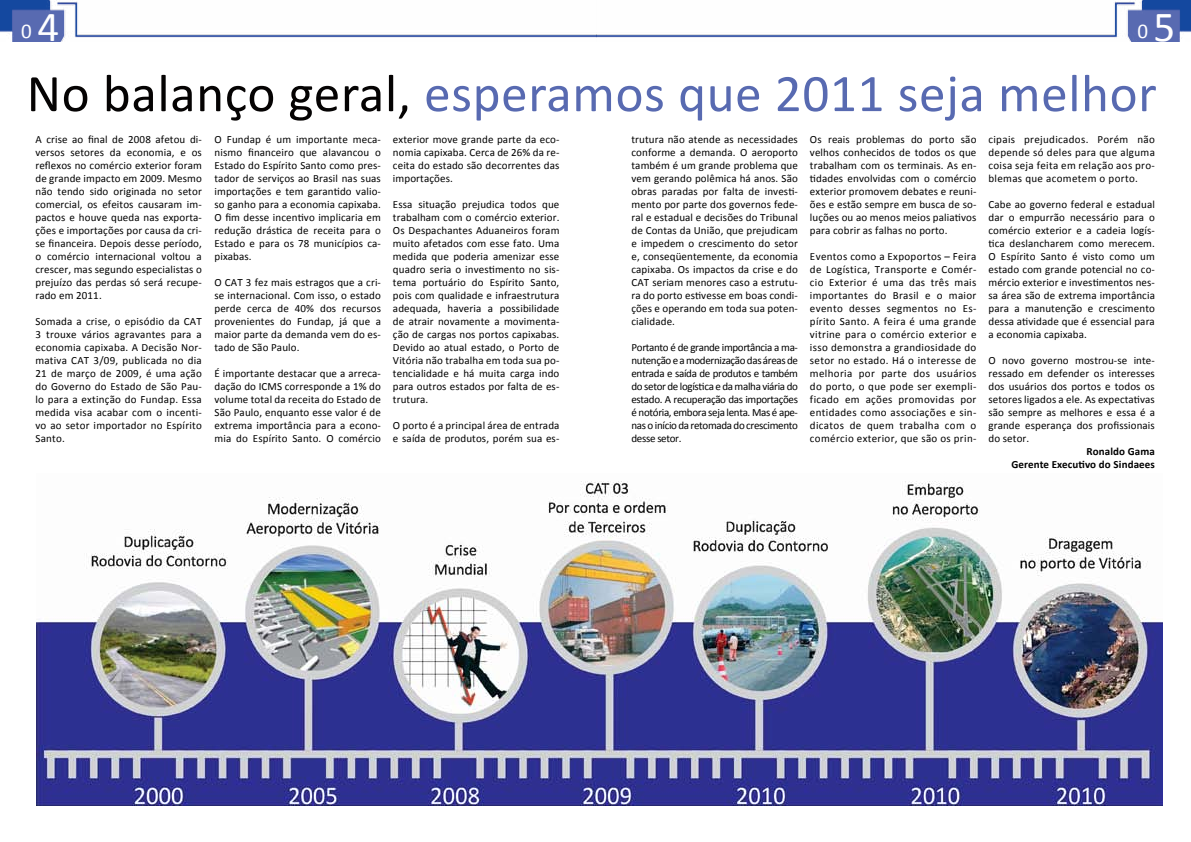
<style>
.page{position:relative;width:1191px;height:842px;background:#fff}
.page>*{position:absolute;margin:0;border:0;box-sizing:border-box;transform-origin:0 0}
.t1{font:53.3px "Calibri";letter-spacing:.01em;color:#586ab1}
.t2{font:43px "Calibri";color:#fff}
.t3{font:21px "Calibri";color:#fff}
.t4{font:11px/13px "Calibri";letter-spacing:.01em;color:#000;text-align:justify}
.t5{font:700 11px/13px "Calibri";letter-spacing:.01em;color:#000;text-align:right}
.s1{font-size:43px}
.s2{font-size:21px}
.s3{color:#050303}
</style>
<div class="page">
<img style="left:0;top:0;width:1191px;height:42px">
<img style="left:36px;top:481px;width:1126px;height:325px">
<h3 class="t3" style="left:21px;top:18px;width:39px">0 <span class="s1">4</span></h3>
<h2 class="t2" style="left:1137px;top:0;width:39px"><span class="s2">0</span> 53</h2>
<h1 class="t1" style="left:27px;top:60px;width:1131px"><span class="s3">No balanço geral,</span> esperamos que 2011 seja melhor</h1>
<p class="t4" style="left:214px;top:132px;width:168px">O Fundap é um importante meca&shy;nismo financeiro que alavancou o Estado do Espírito Santo como pres&shy;tador de serviços ao Brasil nas suas importações e tem garantido valio&shy;so ganho para a economia capixaba.<br>O fim desse incentivo implicaria em redução drástica de receita para o Estado e para os 78 municípios ca&shy;pixabas.</p>
<p class="t4" style="left:214px;top:275px;width:168px">O CAT 3 fez mais estragos que a cri&shy;se internacional. Com isso, o estado perde cerca de 40% dos recursos provenientes do Fundap, já que a maior parte da demanda vem do es&shy;tado de São Paulo.</p>
<p class="t4" style="left:214px;top:366px;width:168px">É importante destacar que a arreca&shy;dação do ICMS corresponde a 1% do volume total da receita do Estado de São Paulo, enquanto esse valor é de extrema importância para a econo&shy;mia do Espírito Santo. O comércio</p>
<p class="t4" style="left:35px;top:132px;width:168px">A crise ao final de 2008 afetou di&shy;versos setores da economia, e os reflexos no comércio exterior foram de grande impacto em 2009. Mesmo não tendo sido originada no setor comercial, os efeitos causaram im&shy;pactos e houve queda nas exporta&shy;ções e importações por causa da cri&shy;se financeira. Depois desse período, o comércio internacional voltou a crescer, mas segundo especialistas o prejuízo das perdas só será recupe&shy;rado em 2011.</p>
<p class="t4" style="left:35px;top:314px;width:168px">Somada a crise, o episódio da CAT 3 trouxe vários agravantes para a economia capixaba. A Decisão Nor&shy;mativa CAT 3/09, publicada no dia 21 de março de 2009, é uma ação do Governo do Estado de São Pau&shy;lo para a extinção do Fundap. Essa medida visa acabar com o incenti&shy;vo ao setor importador no Espírito Santo.</p>
<p class="t4" style="left:393px;top:132px;width:168px">exterior move grande parte da eco&shy;nomia capixaba. Cerca de 26% da re&shy;ceita do estado são decorrentes das importações.</p>
<p class="t4" style="left:393px;top:197px;width:168px">Essa situação prejudica todos que trabalham com o comércio exterior.<br>Os Despachantes Aduaneiros foram muito afetados com esse fato. Uma medida que poderia amenizar esse quadro seria o investimento no sis&shy;tema portuário do Espírito Santo, pois com qualidade e infraestrutura adequada, haveria a possibilidade de atrair novamente a movimenta&shy;ção de cargas nos portos capixabas.<br>Devido ao atual estado, o Porto de Vitória não trabalha em toda sua po&shy;tencialidade e há muita carga indo para outros estados por falta de es&shy;trutura.</p>
<p class="t4" style="left:393px;top:418px;width:168px">O porto é a principal área de entrada e saída de produtos, porém sua es-</p>
<p class="t4" style="left:631px;top:132px;width:168px">trutura não atende as necessidades conforme a demanda. O aeroporto também é um grande problema que vem gerando polêmica há anos. São obras paradas por falta de investi&shy;mento por parte dos governos fede&shy;ral e estadual e decisões do Tribunal de Contas da União, que prejudicam e impedem o crescimento do setor e, conseqüentemente, da economia capixaba. Os impactos da crise e do CAT seriam menores caso a estrutu&shy;ra do porto estivesse em boas condi&shy;ções e operando em toda sua poten&shy;cialidade.</p>
<p class="t4" style="left:631px;top:340px;width:168px">Portanto é de grande importância a ma&shy;nutenção e a modernização das áreas de entrada e saída de produtos e também do setor de logística e da malha viária do estado. A recuperação das importações é notória, embora seja lenta. Mas é ape&shy;nas o início da retomada do crescimento desse setor.</p>
<p class="t4" style="left:988px;top:132px;width:168px">cipais prejudicados. Porém não depende só deles para que alguma coisa seja feita em relação aos pro&shy;blemas que acometem o porto.</p>
<p class="t4" style="left:988px;top:197px;width:168px">Cabe ao governo federal e estadual dar o empurrão necessário para o comércio exterior e a cadeia logís&shy;tica deslancharem como merecem.<br>O Espírito Santo é visto como um estado com grande potencial no co&shy;mércio exterior e investimentos nes&shy;sa área são de extrema importância para a manutenção e crescimento dessa atividade que é essencial para a economia capixaba.</p>
<p class="t4" style="left:988px;top:353px;width:168px">O novo governo mostrou-se inte&shy;ressado em defender os interesses dos usuários dos portos e todos os setores ligados a ele. As expectativas são sempre as melhores e essa é a grande esperança dos profissionais do setor.</p>
<p class="t5" style="left:1011px;top:444px;width:145px">Ronaldo Gama<br>Gerente Executivo do Sindaees</p>
<p class="t4" style="left:810px;top:132px;width:168px">Os reais problemas do porto são velhos conhecidos de todos os que trabalham com os terminais. As en&shy;tidades envolvidas com o comércio exterior promovem debates e reuni&shy;ões e estão sempre em busca de so&shy;luções ou ao menos meios paliativos para cobrir as falhas no porto.</p>
<p class="t4" style="left:810px;top:249px;width:168px">Eventos como a Expoportos – Feira de Logística, Transporte e Comér&shy;cio Exterior é uma das três mais importantes do Brasil e o maior evento desses segmentos no Es&shy;pírito Santo. A feira é uma grande vitrine para o comércio exterior e isso demonstra a grandiosidade do setor no estado. Há o interesse de melhoria por parte dos usuários do porto, o que pode ser exempli&shy;ficado em ações promovidas por entidades como associações e sin&shy;dicatos de quem trabalha com o comércio exterior, que são os prin-</p>
</div>
